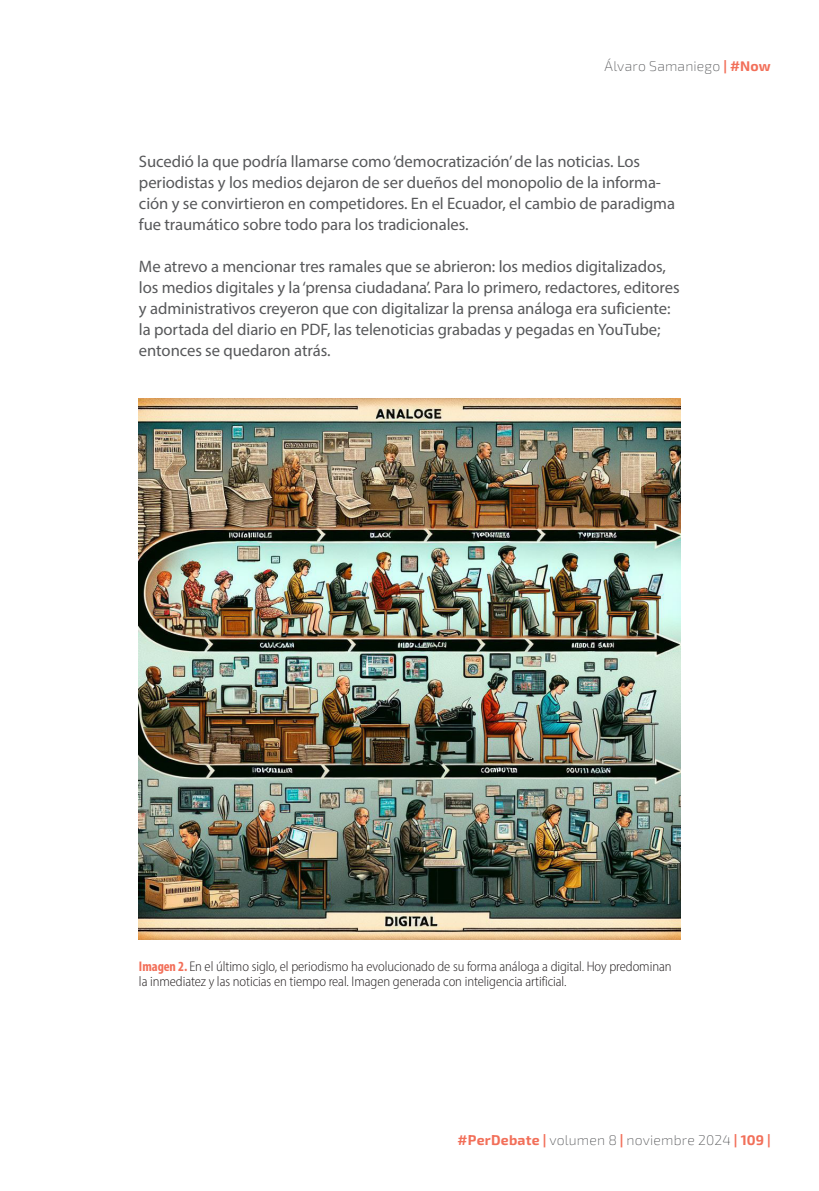
<style>
.page{position:relative;width:819px;height:1191px;background:#fff}
.page>*{position:absolute;margin:0;border:0;box-sizing:border-box;transform-origin:0 0}
.t1{font:16.62px/21px "Myriad Pro";letter-spacing:-.005em;color:#57585a}
.pie_de_foto{font:14px/15.8px "Myriad Variable Concept";letter-spacing:-.005em;color:#231f20}
.t2{font:14px "Exo 2";letter-spacing:.015em;color:#57585a}
.s1{color:#f26f59}
</style>
<div class="page">
<img style="left:139px;top:398px;width:541px;height:541px">
<p class="t2" style="left:604px;top:56px;width:168px">Álvaro Samaniego <span class="s1">| #Now</span></p>
<p class="t1" style="left:139px;top:151px;width:537px">Sucedió la que podría llamarse como ‘democratización’ de las noticias. Los periodistas y los medios dejaron de ser dueños del monopolio de la informa&shy;ción y se convirtieron en competidores. En el Ecuador, el cambio de paradigma fue traumático sobre todo para los tradicionales.</p>
<p class="t1" style="left:139px;top:256px;width:542px">Me atrevo a mencionar tres ramales que se abrieron: los medios digitalizados, los medios digitales y la ‘prensa ciudadana’. Para lo primero, redactores, editores y administrativos creyeron que con digitalizar la prensa análoga era suficiente: la portada del diario en PDF, las telenoticias grabadas y pegadas en YouTube; entonces se quedaron atrás.</p>
<p class="pie_de_foto" style="left:139px;top:958px;width:534px"><span class="s1">Imagen 2.</span> En el último siglo, el periodismo ha evolucionado de su forma análoga a digital. Hoy predominan la inmediatez y las noticias en tiempo real. Imagen generada con inteligencia artificial.</p>
<p class="t2" style="left:457px;top:1130px;width:315px"><span class="s1">#PerDebate |</span> volumen 8 <span class="s1">|</span> noviembre 2024 <span class="s1">| 109 |</span></p>
</div>
